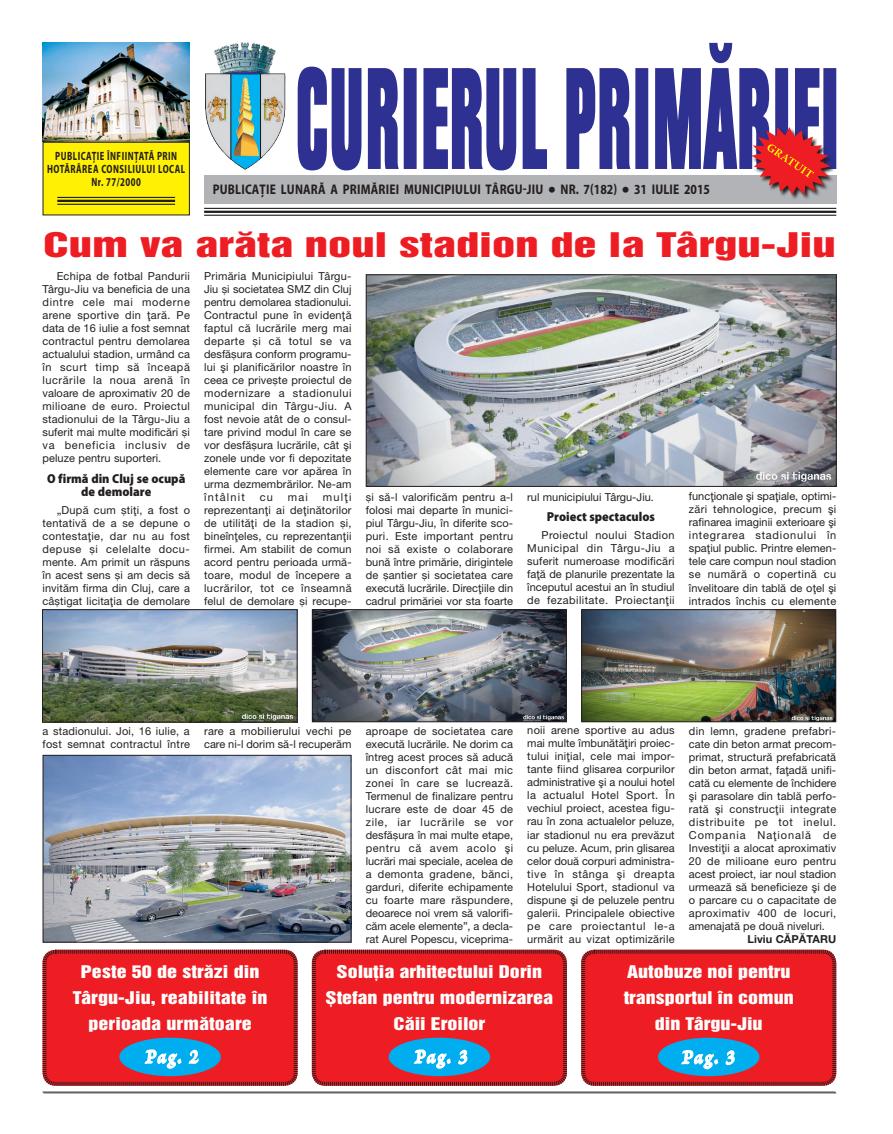
<style>
.page{position:relative;width:893px;height:1134px;background:#fff}
.page>*{position:absolute;margin:0;border:0;box-sizing:border-box;transform-origin:0 0}
.t1{font:31px "Helvetica Inserat ROM";color:#ee1d23;scale:1.5 1}
.t2{font:italic 700 19.8px "Brioso Pro";letter-spacing:.075em;color:#fff;scale:.94 1}
.t3{font:16px/26px "Helvetica Inserat ROM";color:#fff;text-align:center;scale:1.25 1}
.t4{font:700 semi-condensed 14px "Myriad Pro";letter-spacing:.015em;color:#231f20;scale:.9 1}
.t5{font:900 semi-condensed 13px/13px "Myriad Pro";color:#231f20;text-align:center}
.t6{font:700 semi-condensed 12px/13px "Myriad Pro";letter-spacing:.05em;color:#231f20;text-align:center;scale:.78 1}
.t7{font:11px/13px "Helvetica Neue ROM";letter-spacing:.01em;color:#231f20;text-align:justify}
.t8{font:700 11px "Helvetica Neue ROM";letter-spacing:.005em;color:#231f20}
.s1{font-size:24px}
</style>
<div class="page">
<img style="left:205px;top:43px;width:39px;height:117px">
<img style="left:43px;top:43px;width:147px;height:99px">
<div style="left:43px;top:142px;width:146px;height:73px;background:#fff101"></div>
<div style="left:43px;top:142px;width:147px;height:73px;border:1px solid #231f20"></div>
<hr style="left:57px;top:197px;width:118px;height:1px;background:#231f20">
<hr style="left:57px;top:200px;width:118px;height:2px;background:#231f20">
<hr style="left:57px;top:204px;width:118px;height:1px;background:#231f20">
<div style="left:204px;top:175px;width:632px;height:28px;background:#b2b3b7"></div>
<hr style="left:204px;top:208px;width:632px;height:1px;background:#231f20">
<hr style="left:204px;top:211px;width:632px;height:2px;background:#231f20">
<hr style="left:204px;top:215px;width:632px;height:1px;background:#231f20">
<svg style="left:297px;top:42px;width:540px;height:129px"></svg>
<svg style="left:782px;top:127px;width:54px;height:72px"></svg>
<svg style="left:751px;top:127px;width:79px;height:68px"></svg>
<svg style="left:42px;top:949px;width:795px;height:145px;background:#d43d46"></svg>
<img style="left:368px;top:276px;width:467px;height:209px">
<div style="left:366px;top:274px;width:471px;height:213px;border:1px solid #231f20"></div>
<img style="left:45px;top:757px;width:304px;height:184px">
<div style="left:43px;top:755px;width:308px;height:188px;border:1px solid #231f20"></div>
<img style="left:583px;top:611px;width:251px;height:109px">
<div style="left:581px;top:609px;width:255px;height:113px;border:1px solid #231f20"></div>
<img style="left:44px;top:611px;width:252px;height:109px">
<div style="left:42px;top:609px;width:256px;height:113px;border:1px solid #231f20"></div>
<img style="left:314px;top:611px;width:251px;height:109px">
<div style="left:312px;top:609px;width:255px;height:113px;border:1px solid #231f20"></div>
<p class="t6" style="left:47px;top:150px;width:179px">PUBLICAŢIE ÎNFIINŢATĂ PRIN<br>HOTĂRÂREA CONSILIULUI LOCAL<br>Nr. 77/2000</p>
<p class="t4" style="left:213px;top:181px;width:554px">PUBLICAŢIE LUNARĂ A PRIMĂRIEI MUNICIPIULUI TÂRGU‑JIU <span class="s1">•</span> NR. 7(182) <span class="s1">•</span> 31 IULIE 2015</p>
<h1 class="t1" style="left:43px;top:226px;width:530px">Cum va arăta noul stadion de la Târgu-Jiu</h1>
<p class="t7" style="left:43px;top:269px;width:149px;text-indent:14px">Echipa de fotbal Pandurii Târgu-Jiu va beneficia de una dintre cele mai moderne arene sportive din țară. Pe data de 16 iulie a fost semnat contractul pentru demolarea actualului stadion, urmând ca în scurt timp să înceapă lucrările la noua arenă în valoare de aproximativ 20 de milioane de euro. Proiectul stadionului de la Târgu-Jiu a suferit mai multe modificări și va beneficia inclusiv de peluze pentru suporteri.</p>
<p class="t5" style="left:47px;top:472px;width:140px">O firmă din Cluj se ocupă de demolare</p>
<p class="t7" style="left:43px;top:503px;width:149px;text-indent:14px">„După cum știți, a fost o tentativă de a se depune o contestație, dar nu au fost depuse și celelalte docu&shy;mente. Am primit un răspuns în acest sens și am decis să invităm firma din Cluj, care a câștigat licitația de demolare</p>
<p class="t7" style="left:204px;top:269px;width:149px">Primăria Municipiului Târgu-Jiu și societatea SMZ din Cluj pentru demolarea stadionului.<br>Contractul pune în evidență faptul că lucrările merg mai departe și că totul se va desfășura conform programu&shy;lui şi planificărilor noastre în ceea ce privește proiectul de modernizare a stadionului municipal din Târgu-Jiu. A fost nevoie atât de o consul&shy;tare privind modul în care se vor desfășura lucrările, cât şi zonele unde vor fi depozitate elemente care vor apărea în urma dezmembrărilor. Ne-am întâlnit</p>
<p class="t7" style="left:204px;top:490px;width:149px;text-indent:119px">mulți reprezentanți ai deținătorilor de utilități de la stadion și, bineînțeles, cu reprezentanții firmei. Am stabilit de comun acord pentru perioada urmă&shy;toare, modul de începere a lucrărilor, tot ce înseamnă felul de demolare și recupe-</p>
<p class="t7" style="left:260px;top:490px;width:15px">cu</p>
<p class="t7" style="left:288px;top:490px;width:22px">mai</p>
<p class="t7" style="left:366px;top:490px;width:149px">și să-l valorificăm pentru a-l folosi mai departe în munici&shy;piul Târgu-Jiu, în diferite sco&shy;puri. Este important pentru noi să existe o colaborare bună între primărie, dirigintele de șantier și societatea care execută lucrările. Direcțiile din cadrul primăriei vor sta foarte</p>
<p class="t7" style="left:527px;top:490px;width:128px">rul municipiului Târgu-Jiu.</p>
<p class="t5" style="left:547px;top:511px;width:110px">Proiect spectaculos</p>
<p class="t7" style="left:527px;top:529px;width:149px;text-indent:14px">Proiectul noului Stadion Municipal din Târgu-Jiu a suferit numeroase modificări față de planurile prezentate la începutul acestui an în studiul de fezabilitate. Proiectanții</p>
<p class="t7" style="left:689px;top:490px;width:149px">funcționale şi spațiale, optimi&shy;zări tehnologice, precum şi rafinarea imaginii exterioare şi integrarea stadionului în spațiul public. Printre elemen&shy;tele care compun noul stadion se numără o copertină cu învelitoare din tablă de oțel şi intrados închis cu elemente</p>
<p class="t7" style="left:43px;top:724px;width:149px">a stadionului. Joi, 16 iulie, a fost semnat contractul între</p>
<p class="t7" style="left:204px;top:724px;width:149px">rare a mobilierului vechi pe care ni-l dorim să-l recuperăm</p>
<p class="t7" style="left:366px;top:724px;width:149px">aproape de societatea care execută lucrările. Ne dorim ca întreg acest proces să aducă un disconfort cât mai mic zonei în care se lucrează.<br>Termenul de finalizare pentru lucrare este de doar 45 de zile, iar lucrările se vor desfășura în mai multe etape, pentru că avem acolo şi lucrări mai speciale, acelea de a demonta gradene, bănci, garduri, diferite echipamente cu foarte mare răspundere, deoarece noi vrem să valorifi&shy;căm acele elemente”, a decla&shy;rat Aurel Popescu, viceprima-</p>
<p class="t7" style="left:527px;top:724px;width:149px">noii arene sportive au adus mai multe îmbunătățiri proiec&shy;tului inițial, cele mai impor&shy;tante fiind glisarea corpurilor administrative şi a noului hotel la actualul Hotel Sport. În vechiul proiect, acestea figu&shy;rau în zona actualelor peluze, iar stadionul nu era prevăzut cu peluze. Acum, prin glisarea celor două corpuri administra&shy;tive în stânga şi dreapta Hotelului Sport, stadionul va dispune şi de peluzele pentru galerii. Principalele obiective pe care proiectantul le-a urmărit au vizat optimizările</p>
<p class="t7" style="left:689px;top:724px;width:149px">din lemn, gradene prefabri&shy;cate din beton armat precom&shy;primat, structură prefabricată din beton armat, fațadă unifi&shy;cată cu elemente de închidere şi parasolare din tablă perfo&shy;rată şi construcții integrate distribuite pe tot inelul.<br>Compania Națională de Investiții a alocat aproximativ 20 de milioane euro pentru acest proiect, iar noul stadion urmează să beneficieze şi de o parcare cu o capacitate de aproximativ 400 de locuri, amenajată pe două niveluri.</p>
<p class="t8" style="left:747px;top:932px;width:90px">Liviu CĂPĂTARU</p>
<h3 class="t3" style="left:73px;top:959px;width:157px">Peste 50 de străzi din<br>Târgu-Jiu, reabilitate în perioada următoare</h3>
<h2 class="t2" style="left:146px;top:1044px;width:57px">Pag. 2</h2>
<h2 class="t2" style="left:415px;top:1044px;width:57px">Pag. 3</h2>
<h3 class="t3" style="left:326px;top:959px;width:184px">Soluția arhitectului Dorin<br>Ștefan pentru modernizarea<br>Căii Eroilor</h3>
<h3 class="t3" style="left:624px;top:959px;width:137px">Autobuze noi pentru transportul în comun din Târgu-Jiu</h3>
<h2 class="t2" style="left:682px;top:1045px;width:57px">Pag. 3</h2>
</div>
